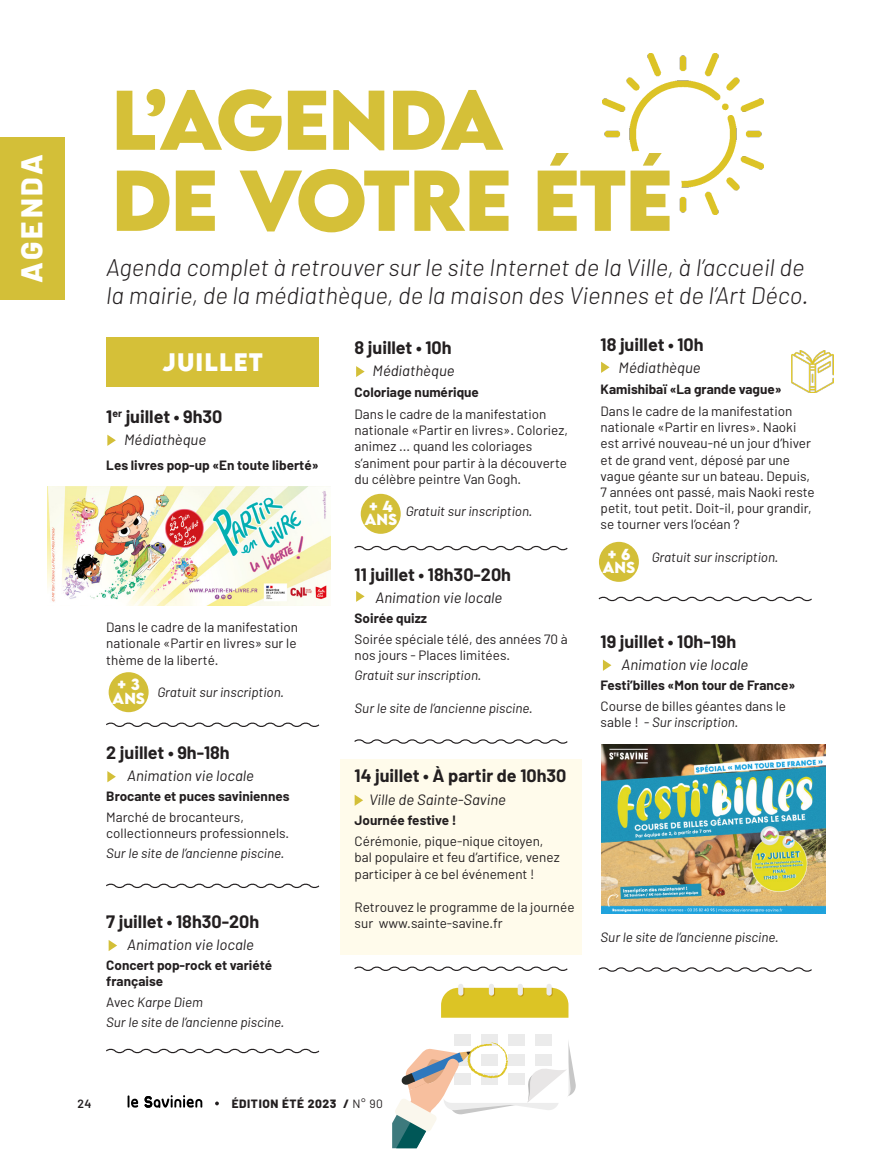
<style>
.page{position:relative;width:893px;height:1149px;background:#fff}
.page>*{position:absolute;margin:0;border:0;box-sizing:border-box;transform-origin:0 0}
.t1{font:700 76.5px "LEMONMILK";color:#d5c038}
.t2{font:700 75px "LEMONMILK";color:#d5c038}
.t3{font:800 30px "Barlow";letter-spacing:.095em;color:#fff}
.t4{font:italic 300 24px "Barlow";color:#231f20}
.t5{font:700 22.5px "LEMONMILK";letter-spacing:.05em;color:#fff}
.t6{font:700 18px "Barlow";color:#231f20}
.t7{font:italic 15px "Barlow";color:#231f20}
.t8{font:700 14.25px "LEMONMILK";color:#fff}
.t9{font:13.5px/16.2px "Barlow";color:#231f20}
.t10{font:italic 13.5px "Barlow";color:#231f20}
.t11{font:700 13.5px/16.2px "Barlow";color:#231f20}
.t12{font:800 12px "Barlow";letter-spacing:.05em;color:#231f20}
.t13{font:600 12px "Barlow";color:#231f20}
.s1{font-style:normal}
.s2{font-weight:400}
.s3{font-style:italic}
</style>
<div class="page">
<div style="left:340px;top:759px;width:241px;height:195px;background:#fffbeb"></div>
<div style="left:0;top:137px;width:64px;height:163px;background:#d3bf38"></div>
<img style="left:791px;top:350px;width:42px;height:42px">
<svg style="left:601px;top:361px;width:9px;height:12px"></svg>
<div style="left:106px;top:336px;width:213px;height:50px;background:#d5c038"></div>
<svg style="left:354px;top:739px;width:214px;height:5px"></svg>
<svg style="left:106px;top:722px;width:214px;height:5px"></svg>
<svg style="left:107px;top:434px;width:9px;height:12px"></svg>
<svg style="left:107px;top:771px;width:9px;height:11px"></svg>
<svg style="left:106px;top:883px;width:214px;height:5px"></svg>
<svg style="left:354px;top:545px;width:214px;height:6px"></svg>
<svg style="left:356px;top:366px;width:9px;height:11px"></svg>
<svg style="left:356px;top:591px;width:9px;height:10px"></svg>
<div style="left:489px;top:983px;width:5px;height:12px;background:#ebebeb;border-radius:3px"></div>
<div style="left:518px;top:983px;width:5px;height:12px;background:#ebebeb;border-radius:3px"></div>
<div style="left:546px;top:983px;width:6px;height:12px;background:#ebebeb;border-radius:3px"></div>
<div style="left:458px;top:983px;width:5px;height:12px;background:#ebebeb;border-radius:3px"></div>
<svg style="left:392px;top:987px;width:184px;height:160px"></svg>
<svg style="left:354px;top:966px;width:214px;height:5px"></svg>
<svg style="left:355px;top:795px;width:8px;height:10px"></svg>
<div style="left:109px;top:672px;width:40px;height:40px;background:#d3bf38;border-radius:50%"></div>
<img style="left:603px;top:54px;width:160px;height:160px">
<img style="left:47px;top:486px;width:284px;height:119px">
<div style="left:361px;top:493px;width:40px;height:40px;background:#d3bf38;border-radius:50%"></div>
<img style="left:601px;top:744px;width:225px;height:169px">
<svg style="left:109px;top:940px;width:8px;height:10px"></svg>
<svg style="left:106px;top:1048px;width:214px;height:6px"></svg>
<div style="left:599px;top:541px;width:40px;height:40px;background:#d3bf38;border-radius:50%"></div>
<svg style="left:598px;top:596px;width:214px;height:6px"></svg>
<svg style="left:598px;top:967px;width:214px;height:5px"></svg>
<svg style="left:603px;top:659px;width:8px;height:11px"></svg>
<svg style="left:128px;top:1095px;width:10px;height:12px"></svg>
<svg style="left:144px;top:1095px;width:58px;height:12px"></svg>
<p class="t3" style="left:9px;top:283px;width:130px;rotate:-90deg">AGENDA</p>
<p class="t2" style="left:112px;top:69px;width:106px">L’AGENDA</p>
<p class="t1" style="left:112px;top:148px;width:182px">DE VOTRE</p>
<p class="t1" style="left:532px;top:148px;width:45px">ÉTÉ</p>
<p class="t4" style="left:106px;top:252px;width:700px">Agenda complet à retrouver sur le site Internet de la Ville, à l’accueil de</p>
<p class="t4" style="left:106px;top:281px;width:704px">la mairie, de la médiathèque, de la maison des Viennes et de l’Art Déco.</p>
<p class="t5" style="left:162px;top:346px;width:103px">JUILLET</p>
<p class="t6" style="left:106px;top:405px;width:118px">1<sup>er</sup> juillet • 9h30</p>
<p class="t7" style="left:124px;top:430px;width:83px">Médiathèque</p>
<p class="t11" style="left:106px;top:457px;width:214px">Les livres pop-up «En toute liberté»</p>
<p class="t9" style="left:106px;top:618px;width:193px;text-align:justify">Dans le cadre de la manifestation nationale «Partir en livres» sur le thème de la liberté.</p>
<p class="t10" style="left:157px;top:683px;width:128px">Gratuit sur inscription.</p>
<p class="t8" style="left:117px;top:674px;width:24px">+ 3</p>
<p class="t8" style="left:112px;top:688px;width:34px">ANS</p>
<p class="t6" style="left:106px;top:741px;width:125px">2 juillet • 9h-18h</p>
<p class="t7" style="left:127px;top:766px;width:128px">Animation vie locale</p>
<p class="t11" style="left:106px;top:788px;width:185px">Brocante et puces saviniennes</p>
<p class="t9" style="left:106px;top:808px;width:185px">Marché de brocanteurs, collectionneurs professionnels.</p>
<p class="t10" style="left:106px;top:845px;width:180px">Sur le site de l’ancienne piscine.</p>
<p class="t6" style="left:106px;top:910px;width:155px">7 juillet • 18h30-20h</p>
<p class="t7" style="left:127px;top:934px;width:128px">Animation vie locale</p>
<p class="t11" style="left:106px;top:956px;width:167px">Concert pop-rock et variété française</p>
<p class="t10" style="left:106px;top:993px;width:98px"><span class="s1">Avec</span> Karpe Diem</p>
<p class="t10" style="left:106px;top:1013px;width:180px">Sur le site de l’ancienne piscine.</p>
<p class="t6" style="left:355px;top:336px;width:98px">8 juillet • 10h</p>
<p class="t7" style="left:373px;top:361px;width:83px">Médiathèque</p>
<p class="t11" style="left:355px;top:383px;width:126px">Coloriage numérique</p>
<p class="t9" style="left:355px;top:405px;width:215px">Dans le cadre de la manifestation nationale «Partir en livres». Coloriez, animez ... quand les coloriages s’animent pour partir à la découverte du célèbre peintre Van Gogh.</p>
<p class="t10" style="left:406px;top:503px;width:128px">Gratuit sur inscription.</p>
<p class="t8" style="left:369px;top:496px;width:26px">+ 4</p>
<p class="t8" style="left:364px;top:509px;width:34px">ANS</p>
<p class="t6" style="left:355px;top:563px;width:158px">11 juillet • 18h30-20h</p>
<p class="t7" style="left:376px;top:588px;width:128px">Animation vie locale</p>
<p class="t11" style="left:355px;top:610px;width:74px">Soirée quizz</p>
<p class="t9" style="left:355px;top:630px;width:215px">Soirée spéciale télé, des années 70 à nos jours - Places limitées.</p>
<p class="t10" style="left:355px;top:667px;width:128px">Gratuit sur inscription.</p>
<p class="t10" style="left:355px;top:699px;width:180px">Sur le site de l’ancienne piscine.</p>
<p class="t6" style="left:355px;top:763px;width:213px">14 juillet • À partir de 10h30</p>
<p class="t7" style="left:369px;top:789px;width:139px">Ville de Sainte-Savine</p>
<p class="t11" style="left:355px;top:811px;width:103px">Journée festive !</p>
<p class="t9" style="left:355px;top:832px;width:207px">Cérémonie, pique-nique citoyen, bal populaire et feu d’artifice, venez participer à ce bel événement !</p>
<p class="t9" style="left:355px;top:898px;width:222px">Retrouvez le programme de la journée sur www.sainte-savine.fr</p>
<p class="t13" style="left:77px;top:1095px;width:16px">24</p>
<p class="t12" style="left:232px;top:1093px;width:153px">ÉDITION ÉTÉ 2023 / <span class="s2">N° 90</span></p>
<p class="t6" style="left:601px;top:333px;width:105px">18 juillet • 10h</p>
<p class="t7" style="left:619px;top:358px;width:83px">Médiathèque</p>
<p class="t11" style="left:601px;top:380px;width:183px">Kamishibaï «La grande vague»</p>
<p class="t9" style="left:601px;top:402px;width:216px">Dans le cadre de la manifestation nationale «Partir en livres». Naoki est arrivé nouveau-né un jour d’hiver et de grand vent, déposé par une vague géante sur un bateau. Depuis, 7 années ont passé, mais Naoki reste petit, tout petit. Doit-il, pour grandir, se tourner vers l’océan ?</p>
<p class="t10" style="left:652px;top:548px;width:128px">Gratuit sur inscription.</p>
<p class="t8" style="left:607px;top:544px;width:25px">+ 6</p>
<p class="t8" style="left:602px;top:557px;width:34px">ANS</p>
<p class="t6" style="left:601px;top:630px;width:137px">19 juillet • 10h-19h</p>
<p class="t7" style="left:622px;top:655px;width:128px">Animation vie locale</p>
<p class="t11" style="left:601px;top:677px;width:196px">Festi’billes «Mon tour de France»</p>
<p class="t9" style="left:601px;top:697px;width:187px">Course de billes géantes dans le sable ! - <span class="s3">Sur inscription.</span></p>
<p class="t10" style="left:601px;top:928px;width:180px">Sur le site de l’ancienne piscine.</p>
</div>
